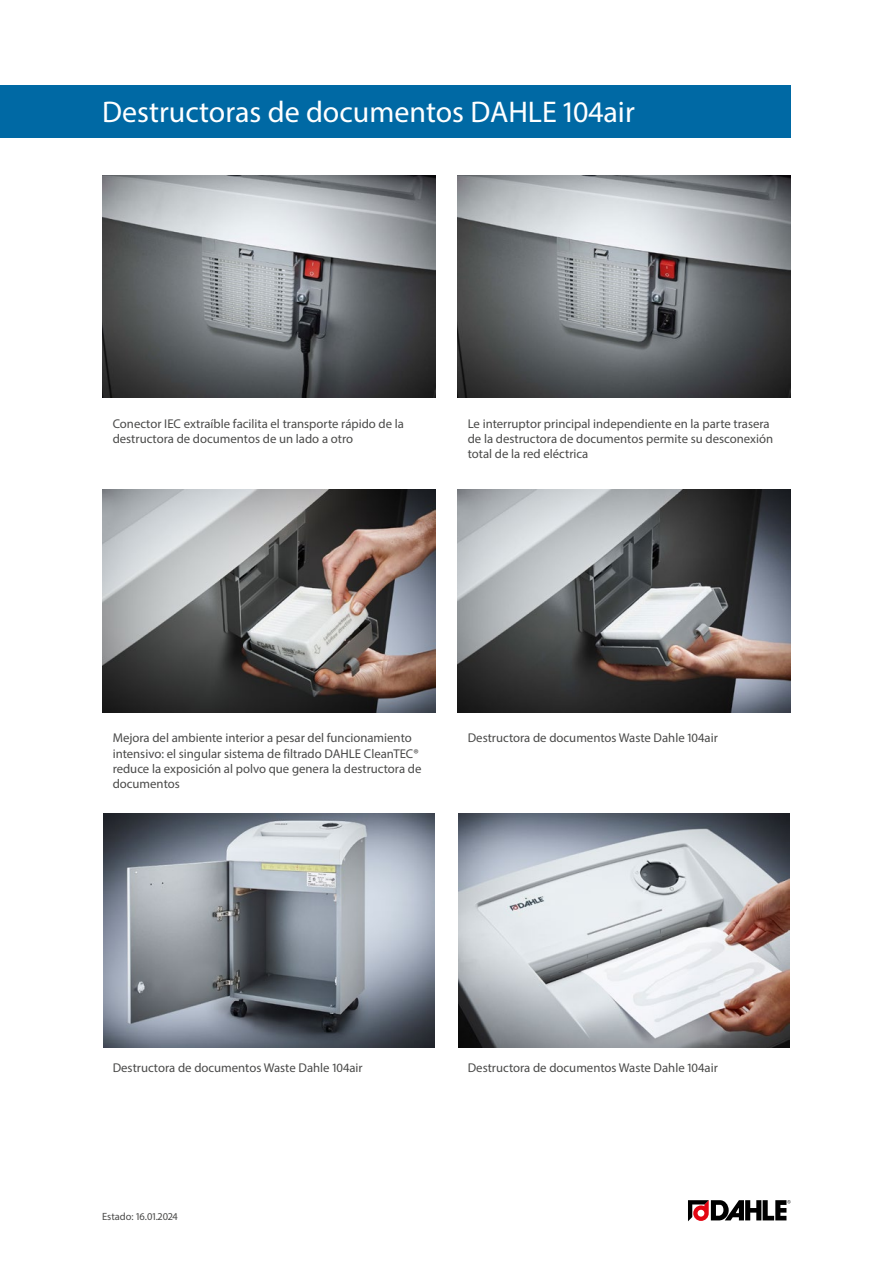
<style>
.page{position:relative;width:893px;height:1263px;background:#fff}
.page>*{position:absolute;margin:0;border:0;box-sizing:border-box;transform-origin:0 0}
.Produktname{font:30px "Myriad Pro";color:#fff}
.Fliesstexte{font:12.75px/15.3px "Myriad Pro";color:#4a4a49}
.t1{font:10.5px "Myriad Pro";color:#4a4a49}
</style>
<div class="page">
<img style="left:102px;top:175px;width:334px;height:223px">
<img style="left:457px;top:175px;width:334px;height:223px">
<img style="left:102px;top:490px;width:334px;height:222px">
<img style="left:457px;top:490px;width:334px;height:222px">
<img style="left:103px;top:814px;width:332px;height:234px">
<img style="left:458px;top:814px;width:332px;height:234px">
<svg style="left:688px;top:1200px;width:103px;height:21px"></svg>
<div style="left:0;top:85px;width:791px;height:53px;background:#0069a4"></div>
<p class="Produktname" style="left:102px;top:94px;width:534px">Destructoras de documentos DAHLE 104air</p>
<p class="Fliesstexte" style="left:113px;top:416px;width:293px">Conector IEC extraíble facilita el transporte rápido de la destructora de documentos de un lado a otro</p>
<p class="Fliesstexte" style="left:468px;top:416px;width:307px">Le interruptor principal independiente en la parte trasera de la destructora de documentos permite su desconexión total de la red eléctrica</p>
<p class="Fliesstexte" style="left:113px;top:730px;width:310px">Mejora del ambiente interior a pesar del funcionamiento intensivo: el singular sistema de filtrado DAHLE CleanTEC® reduce la exposición al polvo que genera la destructora de documentos</p>
<p class="Fliesstexte" style="left:468px;top:730px;width:252px">Destructora de documentos Waste Dahle 104air</p>
<p class="Fliesstexte" style="left:113px;top:1060px;width:252px">Destructora de documentos Waste Dahle 104air</p>
<p class="Fliesstexte" style="left:468px;top:1060px;width:252px">Destructora de documentos Waste Dahle 104air</p>
<p class="t1" style="left:102px;top:1210px;width:77px">Estado: 16.01.2024</p>
</div>
